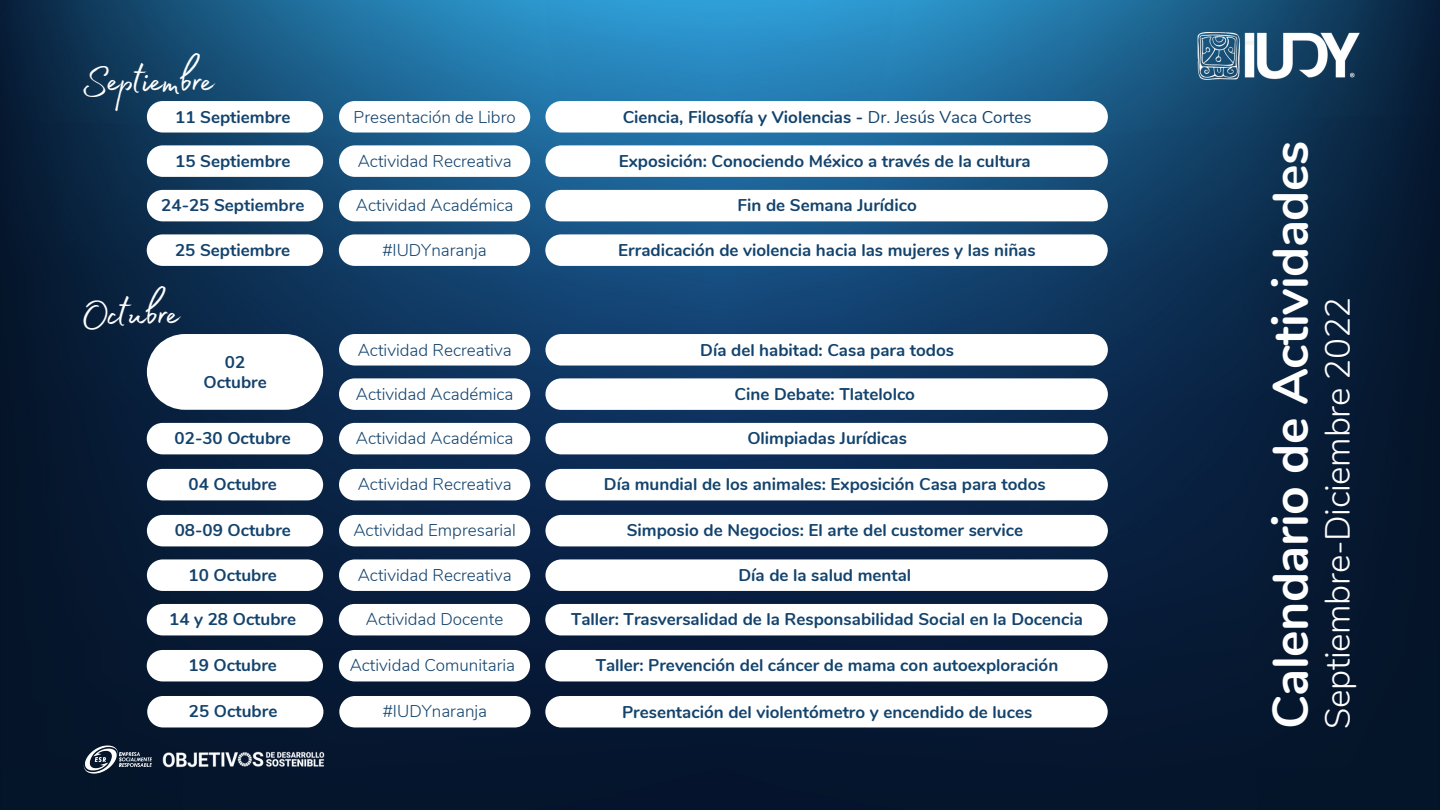
<style>
.page{position:relative;width:1440px;height:810px;background:#fff}
.page>*{position:absolute;margin:0;border:0;box-sizing:border-box;transform-origin:0 0}
.t1{font:700 50px "Nunito";letter-spacing:-.01em;color:#fff}
.t2{font:50px "Madelyn Fill";letter-spacing:-.02em;color:#fff}
.t3{font:300 35px "Nunito";letter-spacing:-.01em;color:#fff}
.t4{font:700 17px/20.2px "Nunito";color:#13436d;text-align:center}
.t5{font:300 17px "Nunito";color:#13436d}
.s1{font-weight:400}
</style>
<div class="page">
<img style="left:0;top:0;width:1440px;height:810px">
<img style="left:1197px;top:33px;width:162px;height:48px">
<img style="left:81px;top:744px;width:73px;height:31px">
<img style="left:161px;top:748px;width:168px;height:23px">
<div style="left:147px;top:101px;width:176px;height:32px;background:#fff;border-radius:16px"></div>
<div style="left:339px;top:101px;width:191px;height:32px;background:#fff;border-radius:16px"></div>
<div style="left:545px;top:101px;width:563px;height:32px;background:#fff;border-radius:16px"></div>
<div style="left:147px;top:145px;width:176px;height:32px;background:#fff;border-radius:16px"></div>
<div style="left:339px;top:145px;width:191px;height:32px;background:#fff;border-radius:16px"></div>
<div style="left:545px;top:145px;width:563px;height:32px;background:#fff;border-radius:16px"></div>
<div style="left:147px;top:190px;width:176px;height:31px;background:#fff;border-radius:16px"></div>
<div style="left:339px;top:190px;width:191px;height:31px;background:#fff;border-radius:16px"></div>
<div style="left:545px;top:190px;width:563px;height:31px;background:#fff;border-radius:16px"></div>
<svg style="left:147px;top:334px;width:176px;height:76px"></svg>
<div style="left:339px;top:334px;width:191px;height:32px;background:#fff;border-radius:16px"></div>
<div style="left:545px;top:334px;width:563px;height:32px;background:#fff;border-radius:16px"></div>
<div style="left:339px;top:378px;width:191px;height:32px;background:#fff;border-radius:16px"></div>
<div style="left:545px;top:378px;width:563px;height:32px;background:#fff;border-radius:16px"></div>
<div style="left:339px;top:423px;width:191px;height:31px;background:#fff;border-radius:16px"></div>
<div style="left:545px;top:423px;width:563px;height:31px;background:#fff;border-radius:16px"></div>
<div style="left:147px;top:469px;width:176px;height:31px;background:#fff;border-radius:16px"></div>
<div style="left:339px;top:469px;width:191px;height:31px;background:#fff;border-radius:16px"></div>
<div style="left:545px;top:469px;width:563px;height:31px;background:#fff;border-radius:16px"></div>
<div style="left:147px;top:515px;width:176px;height:31px;background:#fff;border-radius:16px"></div>
<div style="left:339px;top:515px;width:191px;height:31px;background:#fff;border-radius:16px"></div>
<div style="left:545px;top:515px;width:563px;height:31px;background:#fff;border-radius:16px"></div>
<div style="left:147px;top:604px;width:176px;height:31px;background:#fff;border-radius:16px"></div>
<div style="left:339px;top:604px;width:191px;height:31px;background:#fff;border-radius:16px"></div>
<div style="left:545px;top:604px;width:563px;height:31px;background:#fff;border-radius:16px"></div>
<div style="left:147px;top:650px;width:176px;height:31px;background:#fff;border-radius:16px"></div>
<div style="left:339px;top:650px;width:191px;height:31px;background:#fff;border-radius:16px"></div>
<div style="left:545px;top:650px;width:563px;height:31px;background:#fff;border-radius:16px"></div>
<div style="left:545px;top:696px;width:563px;height:31px;background:#fff;border-radius:16px"></div>
<div style="left:147px;top:423px;width:176px;height:31px;background:#fff;border-radius:16px"></div>
<div style="left:147px;top:559px;width:176px;height:32px;background:#fff;border-radius:16px"></div>
<div style="left:339px;top:559px;width:191px;height:32px;background:#fff;border-radius:16px"></div>
<div style="left:545px;top:559px;width:563px;height:32px;background:#fff;border-radius:16px"></div>
<div style="left:147px;top:696px;width:176px;height:31px;background:#fff;border-radius:16px"></div>
<div style="left:339px;top:696px;width:192px;height:31px;background:#fff;border-radius:16px"></div>
<div style="left:147px;top:234px;width:176px;height:32px;background:#fff;border-radius:16px"></div>
<div style="left:339px;top:234px;width:191px;height:32px;background:#fff;border-radius:16px"></div>
<div style="left:545px;top:234px;width:563px;height:32px;background:#fff;border-radius:16px"></div>
<h1 class="t2" style="left:81px;top:43px;width:135px">Septiembre</h1>
<p class="t4" style="left:175px;top:107px;width:117px">11 Septiembre</p>
<p class="t5" style="left:354px;top:105px;width:164px">Presentación de Libro</p>
<p class="t4" style="left:623px;top:107px;width:410px">Ciencia, Filosofía y Violencias - <span class="s1">Dr. Jesús Vaca Cortes</span></p>
<p class="t4" style="left:175px;top:151px;width:117px">15 Septiembre</p>
<p class="t5" style="left:358px;top:150px;width:155px">Actividad Recreativa</p>
<p class="t4" style="left:619px;top:151px;width:413px">Exposición: Conociendo México a través de la cultura</p>
<p class="t4" style="left:161px;top:196px;width:145px">24-25 Septiembre</p>
<p class="t5" style="left:356px;top:194px;width:159px">Actividad Académica</p>
<p class="t4" style="left:738px;top:196px;width:181px">Fin de Semana Jurídico</p>
<p class="t4" style="left:175px;top:240px;width:117px">25 Septiembre</p>
<p class="t5" style="left:382px;top:239px;width:106px">#IUDYnaranja</p>
<p class="t4" style="left:618px;top:240px;width:419px">Erradicación de violencia hacia las mujeres y las niñas</p>
<h1 class="t2" style="left:81px;top:276px;width:100px">Octubre</h1>
<p class="t4" style="left:203px;top:352px;width:65px">02<br>Octubre</p>
<p class="t4" style="left:175px;top:429px;width:118px">02-30 Octubre</p>
<p class="t5" style="left:358px;top:338px;width:155px">Actividad Recreativa</p>
<p class="t4" style="left:700px;top:340px;width:255px">Día del habitad: Casa para todos</p>
<p class="t5" style="left:356px;top:383px;width:159px">Actividad Académica</p>
<p class="t4" style="left:735px;top:384px;width:182px">Cine Debate: Tlatelolco</p>
<p class="t5" style="left:356px;top:427px;width:159px">Actividad Académica</p>
<p class="t4" style="left:747px;top:429px;width:161px">Olimpiadas Jurídicas</p>
<p class="t4" style="left:189px;top:475px;width:90px">04 Octubre</p>
<p class="t5" style="left:358px;top:473px;width:155px">Actividad Recreativa</p>
<p class="t4" style="left:604px;top:475px;width:443px">Día mundial de los animales: Exposición Casa para todos</p>
<p class="t4" style="left:175px;top:521px;width:118px">08-09 Octubre</p>
<p class="t5" style="left:353px;top:519px;width:164px">Actividad Empresarial</p>
<p class="t4" style="left:627px;top:521px;width:398px">Simposio de Negocios: El arte del customer service</p>
<p class="t4" style="left:189px;top:565px;width:90px">10 Octubre</p>
<p class="t5" style="left:358px;top:564px;width:155px">Actividad Recreativa</p>
<p class="t4" style="left:738px;top:565px;width:174px">Día de la salud mental</p>
<p class="t4" style="left:169px;top:610px;width:128px">14 y 28 Octubre</p>
<p class="t5" style="left:366px;top:608px;width:139px">Actividad Docente</p>
<p class="t4" style="left:571px;top:610px;width:513px">Taller: Trasversalidad de la Responsabilidad Social en la Docencia</p>
<p class="t4" style="left:189px;top:656px;width:90px">19 Octubre</p>
<p class="t5" style="left:350px;top:654px;width:167px">Actividad Comunitaria</p>
<p class="t4" style="left:596px;top:656px;width:464px">Taller: Prevención del cáncer de mama con autoexploración</p>
<p class="t4" style="left:622px;top:702px;width:412px">Presentación del violentómetro y encendido de luces</p>
<p class="t4" style="left:189px;top:702px;width:90px">25 Octubre</p>
<p class="t5" style="left:383px;top:700px;width:106px">#IUDYnaranja</p>
<h1 class="t1" style="left:1257px;top:729px;width:590px;rotate:-90deg">Calendario de Actividades</h1>
<h2 class="t3" style="left:1314px;top:729px;width:434px;rotate:-90deg">Septiembre-Diciembre 2022</h2>
</div>
